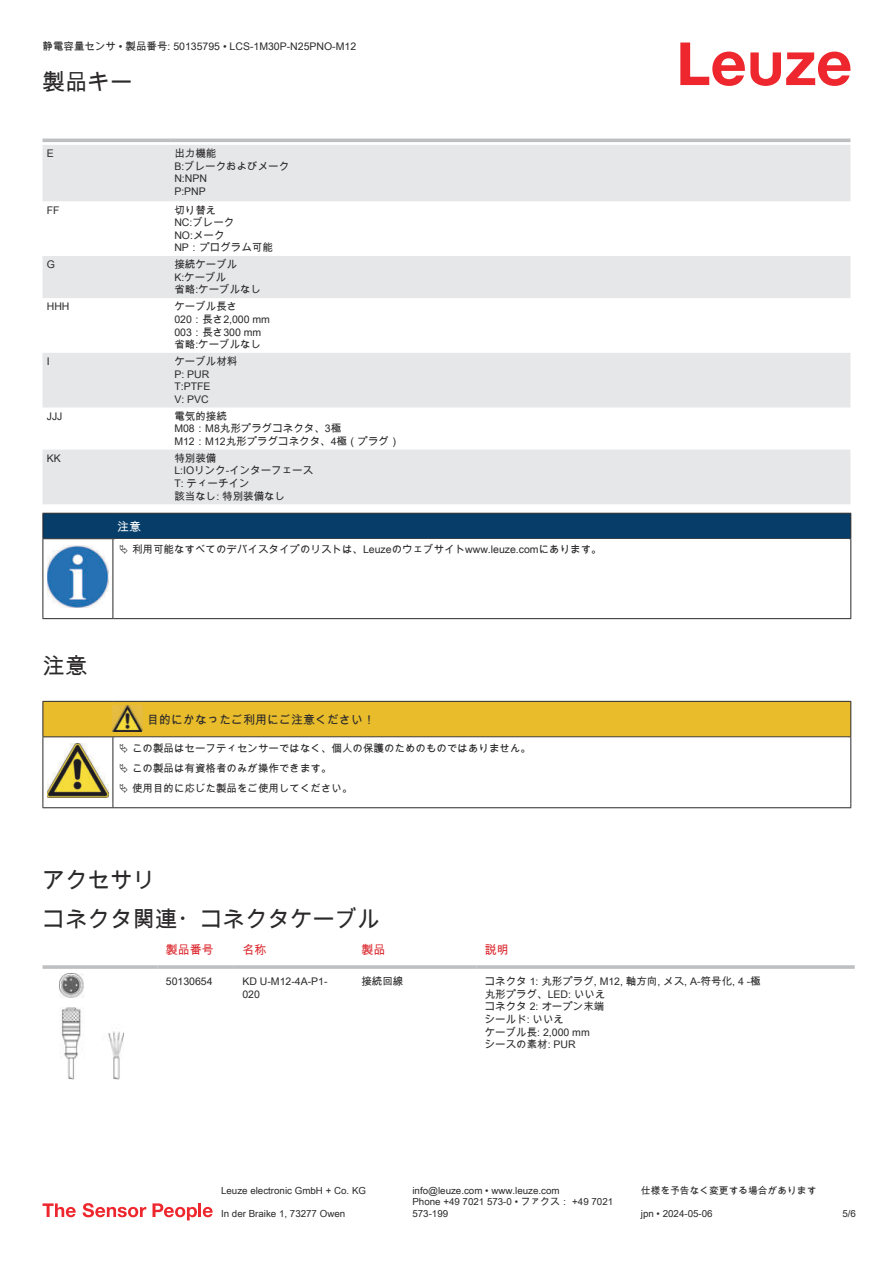
<style>
.page{position:relative;width:893px;height:1263px;background:#fff}
.page>*{position:absolute;margin:0;border:0;box-sizing:border-box;transform-origin:0 0}
.t1{font:22.5px/38.7px "Arial Unicode MS";color:#2b292a}
.t2{font:12px "Arial Unicode MS";color:#2b292a}
.t3{font:12px "Arial Unicode MS";color:#db2a30}
.t4{font:12px "Arial Unicode MS";color:#fff}
.t5{font:10.5px/12.6px "Arial Unicode MS";color:#2b292a}
.t6{font:9.75px/11.7px "Arial Unicode MS";color:#2b292a}
</style>
<div class="page">
<svg style="left:680px;top:43px;width:170px;height:43px"></svg>
<svg style="left:43px;top:145px;width:807px;height:359px;fill:#e6e7e9"></svg>
<hr style="left:43px;top:139px;width:127px;height:3px;background:#bdbfc1">
<hr style="left:170px;top:139px;width:680px;height:3px;background:#bdbfc1">
<hr style="left:43px;top:965px;width:114px;height:4px;background:#bdbfc1">
<hr style="left:157px;top:965px;width:77px;height:4px;background:#c7c9ca">
<hr style="left:234px;top:965px;width:119px;height:4px;background:#bdbfc1">
<hr style="left:353px;top:965px;width:123px;height:4px;background:#bdbfc1">
<hr style="left:476px;top:965px;width:379px;height:4px;background:#c7c9ca">
<img style="left:59px;top:973px;width:65px;height:106px">
<svg style="left:43px;top:1203px;width:33px;height:14px"></svg>
<svg style="left:83px;top:1203px;width:63px;height:14px"></svg>
<svg style="left:153px;top:1203px;width:44px;height:17px"></svg>
<hr style="left:198px;top:1203px;width:3px;height:14px;background:#ed272d">
<svg style="left:203px;top:1207px;width:10px;height:10px"></svg>
<div style="left:43px;top:513px;width:808px;height:26px;background:#063d69"></div>
<hr style="left:113px;top:538px;width:738px;height:1px;background:#2b292a">
<hr style="left:43px;top:539px;width:1px;height:75px;background:#2b292a">
<hr style="left:113px;top:539px;width:1px;height:75px;background:#2b292a">
<hr style="left:850px;top:539px;width:1px;height:75px;background:#2b292a">
<hr style="left:43px;top:618px;width:70px;height:1px;background:#2b292a">
<hr style="left:113px;top:618px;width:738px;height:1px;background:#2b292a">
<img style="left:47px;top:545px;width:61px;height:63px">
<hr style="left:43px;top:807px;width:70px;height:1px;background:#2b292a">
<hr style="left:113px;top:807px;width:30px;height:1px;background:#2b292a">
<hr style="left:143px;top:807px;width:708px;height:1px;background:#2b292a">
<svg style="left:43px;top:701px;width:808px;height:106px"></svg>
<p class="t5" style="left:43px;top:40px;width:315px">静電容量センサ • 製品番号: 50135795 • LCS-1M30P-N25PNO-M12</p>
<h1 class="t1" style="left:43px;top:62px;width:91px">製品キー</h1>
<p class="t5" style="left:47px;top:147px;width:9px">E</p>
<p class="t5" style="left:174px;top:147px;width:116px">出力機能<br>B:ブレークおよびメーク<br>N:NPN<br>P:PNP</p>
<p class="t5" style="left:47px;top:203px;width:14px">FF</p>
<p class="t5" style="left:174px;top:203px;width:100px">切り替え<br>NC:ブレーク<br>NO:メーク<br>NP：プログラム可能</p>
<p class="t5" style="left:47px;top:258px;width:10px">G</p>
<p class="t5" style="left:174px;top:258px;width:88px">接続ケーブル<br>K:ケーブル<br>省略:ケーブルなし</p>
<p class="t5" style="left:47px;top:300px;width:24px">HHH</p>
<p class="t5" style="left:174px;top:300px;width:97px">ケーブル長さ<br>020：長さ2,000 mm<br>003：長さ300 mm省略:ケーブルなし</p>
<p class="t5" style="left:47px;top:355px;width:4px">I</p>
<p class="t5" style="left:174px;top:355px;width:64px">ケーブル材料<br>P: PUR<br>T:PTFE<br>V: PVC</p>
<p class="t5" style="left:47px;top:409px;width:17px">JJJ</p>
<p class="t5" style="left:174px;top:409px;width:227px">電気的接続<br>M08：M8丸形プラグコネクタ、3極<br>M12：M12丸形プラグコネクタ、4極（プラグ）</p>
<p class="t5" style="left:47px;top:452px;width:16px">KK</p>
<p class="t5" style="left:174px;top:452px;width:140px">特別装備<br>L:IOリンク-インターフェース<br>T: ティーチイン<br>該当なし: 特別装備なし</p>
<p class="t4" style="left:117px;top:518px;width:25px">注意</p>
<p class="t5" style="left:132px;top:543px;width:471px">利用可能なすべてのデバイスタイプのリストは、Leuzeのウェブサイトwww.leuze.comにあります。</p>
<h1 class="t1" style="left:43px;top:646px;width:46px">注意</h1>
<p class="t2" style="left:147px;top:711px;width:229px">目的にかなったご利用にご注意ください！</p>
<p class="t5" style="left:132px;top:737px;width:400px;line-height:20.2px">この製品はセーフティセンサーではなく、個人の保護のためのものではありません。この製品は有資格者のみが操作できます。<br>使用目的に応じた製品をご使用してください。</p>
<h1 class="t1" style="left:43px;top:860px;width:339px">アクセサリ<br>コネクタ関連・コネクタケーブル</h1>
<p class="t3" style="left:166px;top:941px;width:49px">製品番号</p>
<p class="t3" style="left:242px;top:941px;width:25px">名称</p>
<p class="t3" style="left:361px;top:941px;width:25px">製品</p>
<p class="t3" style="left:485px;top:941px;width:25px">説明</p>
<p class="t5" style="left:166px;top:975px;width:48px">50130654</p>
<p class="t5" style="left:242px;top:975px;width:87px">KD U-M12-4A-P1-<br>020</p>
<p class="t5" style="left:361px;top:975px;width:43px">接続回線</p>
<p class="t5" style="left:485px;top:975px;width:277px">コネクタ 1: 丸形プラグ, M12, 軸方向, メス, A-符号化, 4 -極丸形プラグ、LED: いいえ<br>コネクタ 2: オープン末端<br>シールド: いいえ<br>ケーブル長: 2,000 mm<br>シースの素材: PUR</p>
<p class="t6" style="left:221px;top:1184px;width:146px">Leuze electronic GmbH + Co. KG</p>
<p class="t6" style="left:412px;top:1184px;width:149px">info@leuze.com • www.leuze.com</p>
<p class="t6" style="left:641px;top:1184px;width:177px">仕様を予告なく変更する場合があります</p>
<p class="t6" style="left:221px;top:1207px;width:126px">In der Braike 1, 73277 Owen</p>
<p class="t6" style="left:412px;top:1196px;width:202px">Phone +49 7021 573-0 • ファクス： +49 7021<br>573-199</p>
<p class="t6" style="left:641px;top:1207px;width:73px">jpn • 2024-05-06</p>
<p class="t6" style="left:842px;top:1207px;width:15px">5/6</p>
</div>
